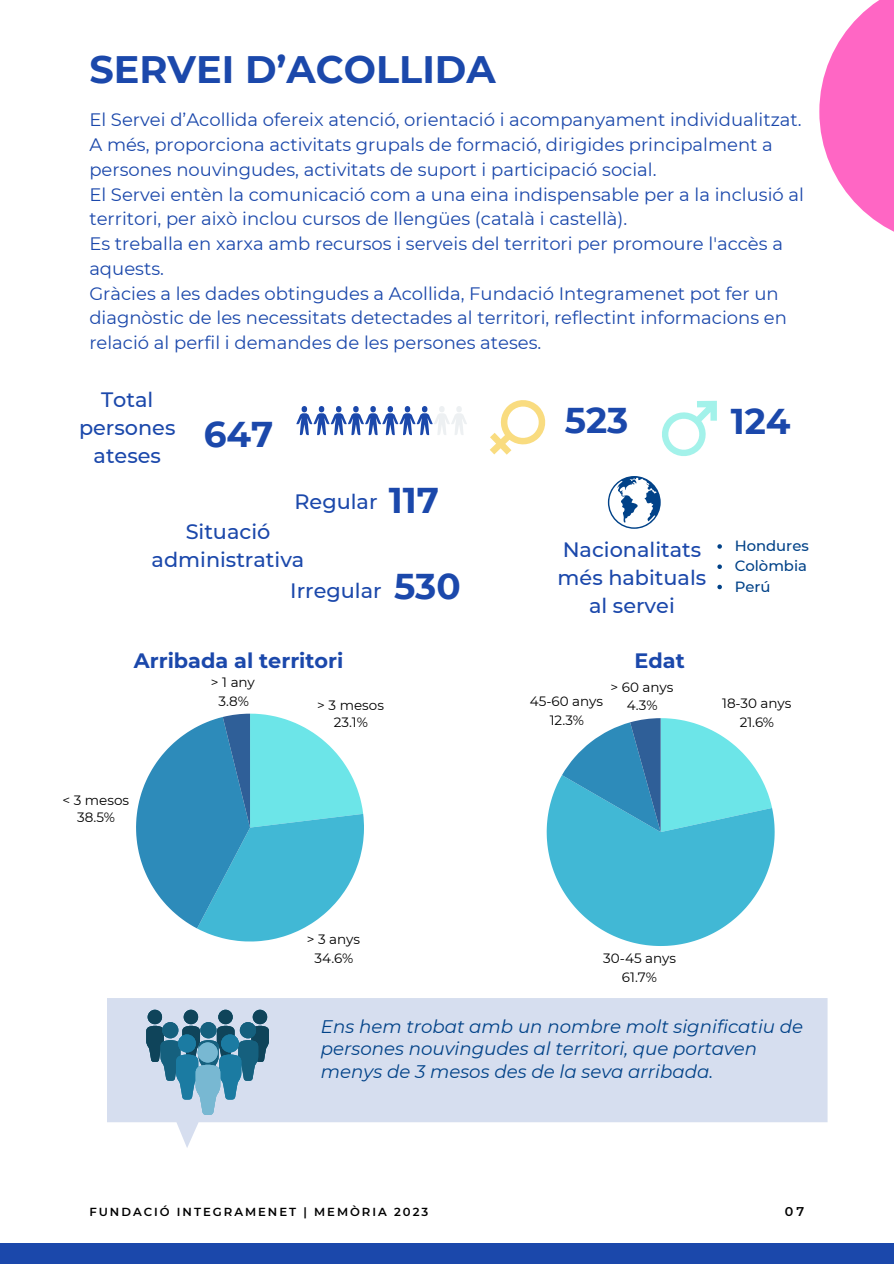
<style>
.page{position:relative;width:894px;height:1264px;background:#fff}
.page>*{position:absolute;margin:0;border:0;box-sizing:border-box;transform-origin:0 0}
.t1{font:700 38.25px "Montserrat";color:#1b48ab}
.t2{font:700 35.85px "Montserrat";color:#1b48ab}
.t3{font:500 20.85px/28.2px "Montserrat";color:#1b48ab;text-align:center}
.t4{font:700 20.85px "Montserrat";color:#1b48ab}
.t5{font:italic 18.15px/22.5px "Montserrat";color:#014288}
.t6{font:18px/24.8px "Montserrat";color:#1b48ab}
.t7{font:500 14.85px/20.2px "Montserrat";color:#014288}
.t8{font:13.5px/18.8px "Montserrat";color:#000;text-align:center}
.t9{font:600 12.75px "Montserrat";color:#000}
.t10{font:600 11.7px "Montserrat";letter-spacing:.17em;color:#000}
</style>
<div class="page">
<div style="left:0;top:1243px;width:893px;height:20px;background:#1b48ab"></div>
<svg style="left:296px;top:406px;width:85px;height:29px"></svg>
<svg style="left:434px;top:406px;width:33px;height:29px"></svg>
<svg style="left:107px;top:998px;width:720px;height:150px;fill:#d6deef"></svg>
<svg style="left:136px;top:713px;width:228px;height:228px"></svg>
<svg style="left:546px;top:718px;width:228px;height:228px"></svg>
<svg style="left:490px;top:400px;width:56px;height:55px"></svg>
<svg style="left:662px;top:401px;width:54px;height:55px"></svg>
<svg style="left:819px;top:0;width:74px;height:231px;fill:#ff66c4"></svg>
<svg style="left:146px;top:1009px;width:123px;height:105px;background:#709db5"></svg>
<div style="left:197px;top:1042px;width:21px;height:20px;background:#78b8d2;border-radius:50%"></div>
<svg style="left:607px;top:476px;width:53px;height:53px"></svg>
<svg style="left:717px;top:544px;width:4px;height:4px"></svg>
<svg style="left:717px;top:564px;width:4px;height:5px"></svg>
<svg style="left:717px;top:584px;width:4px;height:5px"></svg>
<h1 class="t1" style="left:89px;top:46px;width:408px">SERVEI D’ACOLLIDA</h1>
<p class="t6" style="left:89px;top:107px;width:716px">El Servei d’Acollida ofereix atenció, orientació i acompanyament individualitzat.<br>A més, proporciona activitats grupals de formació, dirigides principalment a persones nouvingudes, activitats de suport i participació social.<br>El Servei entèn la comunicació com a una eina indispensable per a la inclusió al territori, per això inclou cursos de llengües (català i castellà).<br>Es treballa en xarxa amb recursos i serveis del territori per promoure l'accès a aquests.<br>Gràcies a les dades obtingudes a Acollida, Fundació Integramenet pot fer un diagnòstic de les necessitats detectades al territori, reflectint informacions en relació al perfil i demandes de les persones ateses.</p>
<p class="t3" style="left:79px;top:385px;width:98px">Total persones ateses</p>
<h2 class="t2" style="left:204px;top:412px;width:71px">647</h2>
<p class="t3" style="left:294px;top:488px;width:84px">Regular</p>
<p class="t3" style="left:151px;top:517px;width:154px">Situació administrativa</p>
<p class="t3" style="left:290px;top:576px;width:93px">Irregular</p>
<h2 class="t2" style="left:389px;top:478px;width:52px">117</h2>
<h2 class="t2" style="left:394px;top:564px;width:68px">530</h2>
<h2 class="t2" style="left:564px;top:398px;width:65px">523</h2>
<h2 class="t2" style="left:730px;top:399px;width:61px">124</h2>
<p class="t3" style="left:557px;top:535px;width:150px">Nacionalitats més habituals al servei</p>
<p class="t7" style="left:734px;top:535px;width:76px">Hondures<br>Colòmbia<br>Perú</p>
<p class="t4" style="left:134px;top:647px;width:211px">Arribada al territori</p>
<p class="t4" style="left:634px;top:647px;width:52px">Edat</p>
<p class="t8" style="left:62px;top:792px;width:68px;line-height:16px">&lt; 3 mesos<br>38.5%</p>
<p class="t8" style="left:211px;top:672px;width:45px">&gt; 1 any<br>3.8%</p>
<p class="t8" style="left:317px;top:697px;width:68px;line-height:16px">&gt; 3 mesos<br>23.1%</p>
<p class="t8" style="left:529px;top:691px;width:75px">45-60 anys<br>12.3%</p>
<p class="t8" style="left:610px;top:677px;width:64px">&gt; 60 anys<br>4.3%</p>
<p class="t8" style="left:722px;top:694px;width:71px">18-30 anys<br>21.6%</p>
<p class="t8" style="left:307px;top:929px;width:55px">&gt; 3 anys<br>34.6%</p>
<p class="t8" style="left:603px;top:948px;width:74px">30-45 anys<br>61.7%</p>
<p class="t5" style="left:321px;top:1014px;width:483px">Ens hem trobat amb un nombre molt significatiu de persones nouvingudes al territori, que portaven menys de 3 mesos des de la seva arribada.</p>
<p class="t10" style="left:89px;top:1204px;width:340px">FUNDACIÓ INTEGRAMENET | MEMÒRIA 2023</p>
<p class="t9" style="left:784px;top:1203px;width:21px">07</p>
</div>
